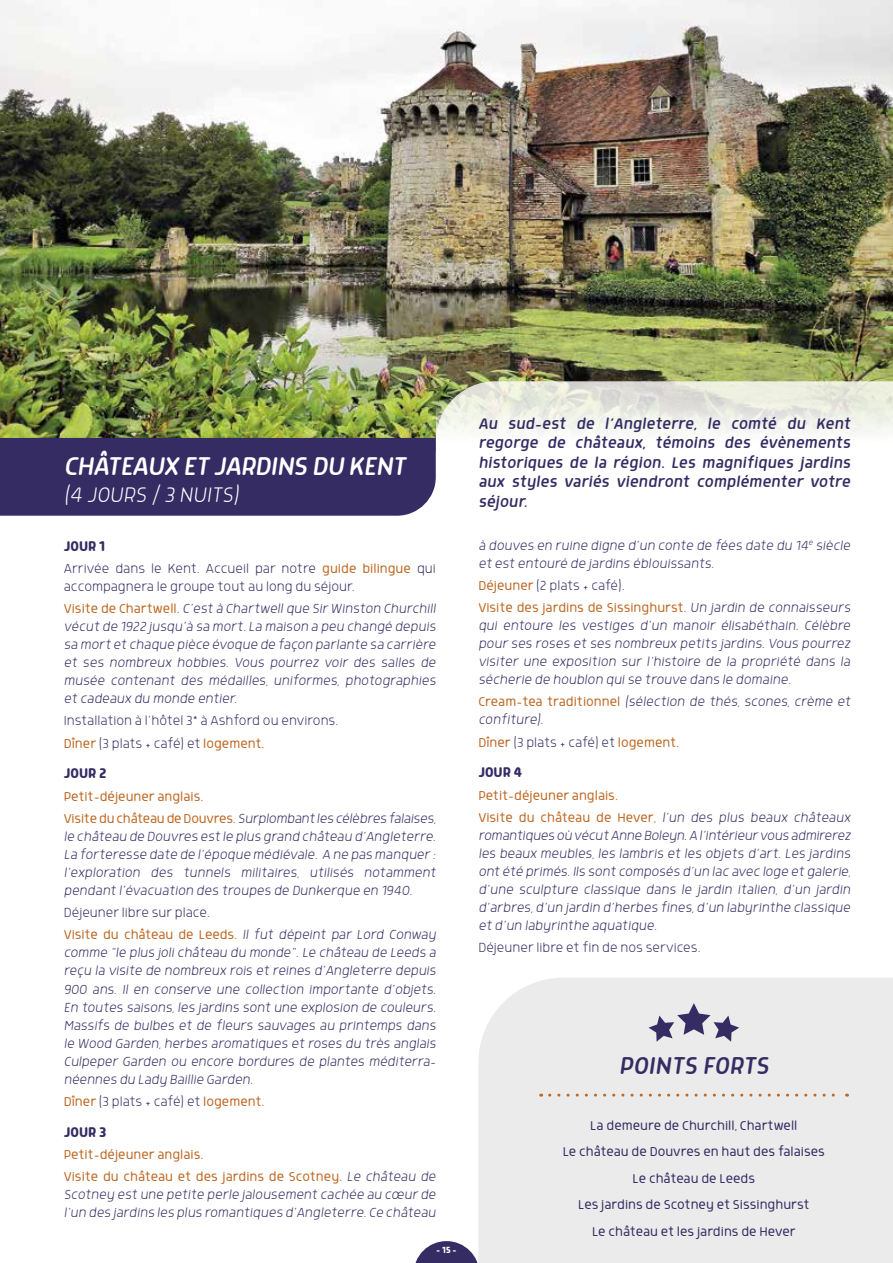
<style>
.page{position:relative;width:893px;height:1263px;background:#fff}
.page>*{position:absolute;margin:0;border:0;box-sizing:border-box;transform-origin:0 0}
.t1{font:italic 300 30px "Morl Rounded";letter-spacing:-.02em;color:#fff}
.t2{font:italic 300 28.5px "Morl Rounded";color:#342c63}
.t3{font:italic 200 24px "Morl Rounded";color:#fff}
.t4{font:italic 300 18px/19.5px "Morl Rounded";color:#342c63;text-align:justify}
.t5{font:500 16.5px "Morl Rounded";color:#342c63}
.t6{font:italic 200 15px/18px "Morl Rounded";color:#342c63;text-align:justify}
.t7{font:300 15px/22.2px "Morl Rounded";color:#be6824}
.t8{font:200 15px/18px "Morl Rounded";color:#342c63}
.t9{font:300 15px/26.5px "Morl Rounded";color:#342c63;text-align:center}
.t10{font:500 10.5px "Morl Rounded";color:#fff}
.s1{font-weight:300;color:#be6824}
.s2{font-weight:300;font-style:normal;color:#be6824}
.s3{font-weight:200;font-style:italic;color:#342c63}
.s4{font-style:normal}
.s5{font-weight:200;color:#342c63}
</style>
<div class="page">
<svg style="left:415px;top:1241px;width:63px;height:22px"></svg>
<img style="left:0;top:0;width:893px;height:438px">
<div style="left:0;top:438px;width:436px;height:78px;background:#342c63"></div>
<svg style="left:436px;top:367px;width:457px;height:71px"></svg>
<div style="left:478px;top:978px;width:415px;height:285px;background:#ebebeb"></div>
<svg style="left:550px;top:1093px;width:297px;height:3px"></svg>
<svg style="left:648px;top:1003px;width:91px;height:39px;background:#b6b4c4"></svg>
<h1 class="t1" style="left:64px;top:449px;width:344px">CHÂTEAUX ET JARDINS DU KENT</h1>
<h3 class="t3" style="left:64px;top:482px;width:177px">(4 JOURS / 3 NUITS)</h3>
<p class="t5" style="left:64px;top:536px;width:43px">JOUR 1</p>
<p class="t8" style="left:64px;top:559px;width:374px">Arrivée dans le Kent. Accueil par notre <span class="s1">guide bilingue</span> qui accompagnera le groupe tout au long du séjour.</p>
<p class="t6" style="left:64px;top:600px;width:374px"><span class="s2">Visite de Chartwell.</span> C’est à Chartwell que Sir Winston Churchill vécut de 1922 jusqu’à sa mort. La maison a peu changé depuis sa mort et chaque pièce évoque de façon parlante sa carrière et ses nombreux hobbies. Vous pourrez voir des salles de musée contenant des médailles, uniformes, photographies et cadeaux du monde entier.</p>
<p class="t8" style="left:64px;top:710px;width:276px;line-height:22.2px">Installation à l’hôtel 3* à Ashford ou environs.<br><span class="s1">Dîner</span> (3 plats + café) et <span class="s1">logement.</span></p>
<p class="t5" style="left:64px;top:764px;width:44px">JOUR 2</p>
<p class="t7" style="left:64px;top:785px;width:374px">Petit-déjeuner anglais.<br>Visite du château de Douvres. <span class="s3">Surplombant les célèbres falaises,</span></p>
<p class="t6" style="left:64px;top:827px;width:374px">le château de Douvres est le plus grand château d’Angleterre.<br>La forteresse date de l’époque médiévale. A ne pas manquer : l’exploration des tunnels militaires, utilisés notamment pendant l’évacuation des troupes de Dunkerque en 1940.</p>
<p class="t6" style="left:64px;top:902px;width:374px;line-height:22.2px"><span class="s4">Déjeuner libre sur place.<br></span><span class="s2">Visite du château de Leeds.</span> Il fut dépeint par Lord Conway</p>
<p class="t6" style="left:64px;top:944px;width:374px">comme “le plus joli château du monde”. Le château de Leeds a reçu la visite de nombreux rois et reines d’Angleterre depuis 900 ans. Il en conserve une collection importante d’objets.<br>En toutes saisons, les jardins sont une explosion de couleurs.<br>Massifs de bulbes et de fleurs sauvages au printemps dans le Wood Garden, herbes aromatiques et roses du très anglais Culpeper Garden ou encore bordures de plantes méditerra&shy;néennes du Lady Baillie Garden.</p>
<p class="t8" style="left:64px;top:1092px;width:202px"><span class="s1">Dîner</span> (3 plats + café) et <span class="s1">logement.</span></p>
<p class="t5" style="left:64px;top:1122px;width:44px">JOUR 3</p>
<p class="t7" style="left:64px;top:1143px;width:374px">Petit-déjeuner anglais.<br>Visite du château et des jardins de Scotney. <span class="s3">Le château de</span></p>
<p class="t6" style="left:64px;top:1185px;width:374px">Scotney est une petite perle jalousement cachée au cœur de l’un des jardins les plus romantiques d’Angleterre. Ce château</p>
<p class="t10" style="left:436px;top:1244px;width:22px">- 15 -</p>
<p class="t4" style="left:478px;top:413px;width:374px">Au sud-est de l’Angleterre, le comté du Kent regorge de châteaux, témoins des évènements historiques de la région. Les magnifiques jardins aux styles variés viendront complémenter votre séjour.</p>
<p class="t6" style="left:478px;top:536px;width:374px">à douves en ruine digne d’un conte de fées date du 14<sup>e</sup> siècle et est entouré de jardins éblouissants.</p>
<p class="t7" style="left:478px;top:574px;width:374px">Déjeuner <span class="s5">(2 plats + café).<br></span>Visite des jardins de Sissinghurst. <span class="s3">Un jardin de connaisseurs</span></p>
<p class="t6" style="left:478px;top:617px;width:374px">qui entoure les vestiges d’un manoir élisabéthain. Célèbre pour ses roses et ses nombreux petits jardins. Vous pourrez visiter une exposition sur l’histoire de la propriété dans la sécherie de houblon qui se trouve dans le domaine.</p>
<p class="t6" style="left:478px;top:693px;width:374px"><span class="s2">Cream-tea traditionnel</span> (sélection de thés, scones, crème et confiture).</p>
<p class="t8" style="left:478px;top:733px;width:202px"><span class="s1">Dîner</span> (3 plats + café) et <span class="s1">logement.</span></p>
<p class="t5" style="left:478px;top:763px;width:45px">JOUR 4</p>
<p class="t7" style="left:478px;top:784px;width:374px">Petit-déjeuner anglais.<br>Visite du château de Hever, <span class="s3">l’un des plus beaux châteaux</span></p>
<p class="t6" style="left:478px;top:826px;width:374px">romantiques où vécut Anne Boleyn. A l’intérieur vous admirerez les beaux meubles, les lambris et les objets d’art. Les jardins ont été primés. Ils sont composés d’un lac avec loge et galerie, d’une sculpture classique dans le jardin italien, d’un jardin d’arbres, d’un jardin d’herbes fines, d’un labyrinthe classique et d’un labyrinthe aquatique.</p>
<p class="t8" style="left:478px;top:939px;width:224px">Déjeuner libre et fin de nos services.</p>
<h2 class="t2" style="left:619px;top:1049px;width:151px">POINTS FORTS</h2>
<p class="t9" style="left:563px;top:1112px;width:264px">La demeure de Churchill, Chartwell<br>Le château de Douvres en haut des falaises Le château de Leeds<br>Les jardins de Scotney et Sissinghurst<br>Le château et les jardins de Hever</p>
</div>
